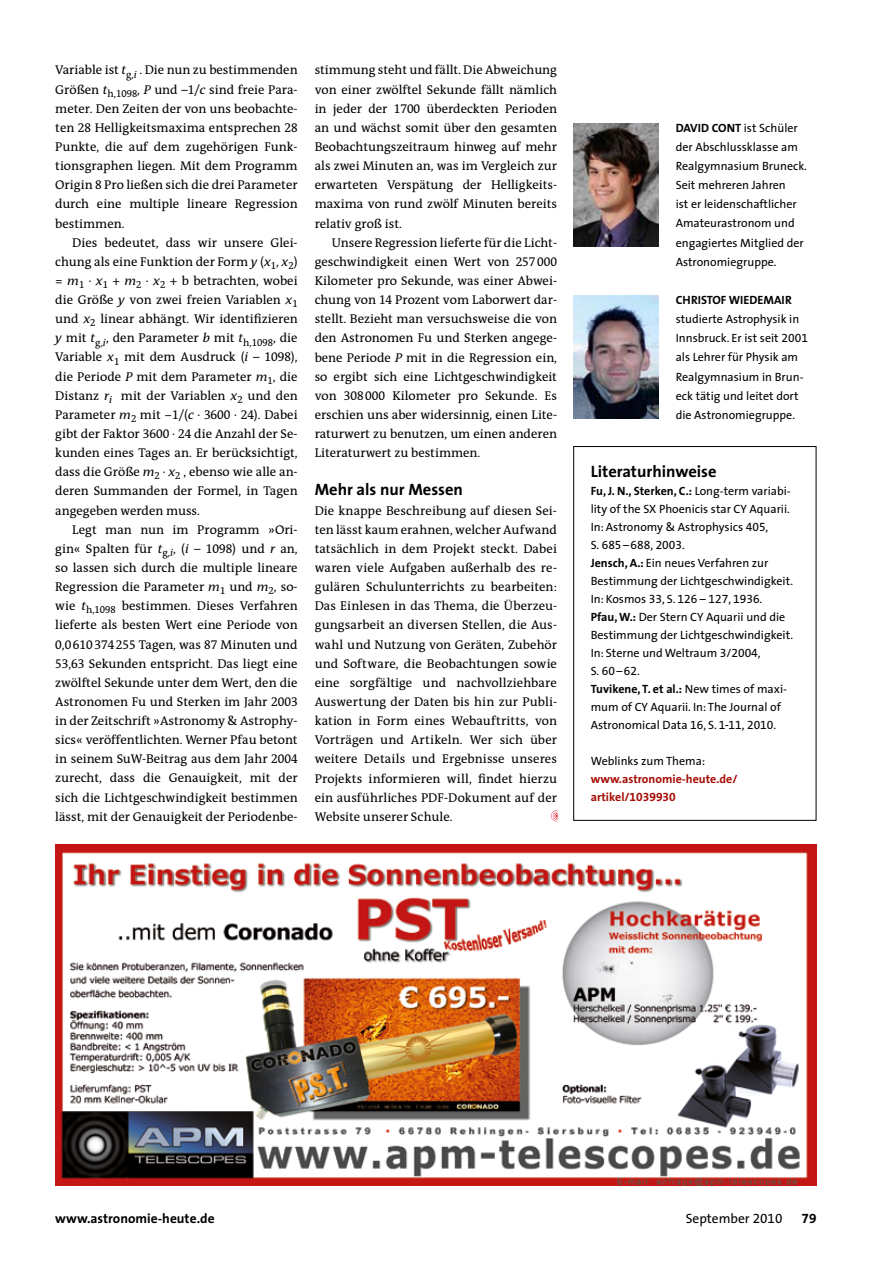
<style>
.page{position:relative;width:893px;height:1263px;background:#fff}
.page>*{position:absolute;margin:0;border:0;box-sizing:border-box;transform-origin:0 0}
.t1{font:700 16.5px "The Sans";color:#000}
.t2{font:700 13.5px "The Sans";color:#000}
.t3{font:13.5px "The Sans";color:#000}
.t4{font:13.5px "The Sans Bold Expert";color:#000}
.t5{font:12.75px/19.2px "The Antiqua B5";color:#000;text-align:justify}
.t6{font:12px/19.2px "The Sans";color:#000}
.t7{font:12px "The Sans Expert";color:#000}
.t8{font:700 12px/18px "The Sans";color:#a50b02}
.t9{font:700 12px "The Sans";letter-spacing:.005em;color:#000}
.s1{font-family:"The Antiqua B5 i";font-style:italic}
.s2{font-family:"The Antiqua B5 c Caps"}
.s3{font-weight:700}
.s4{font-family:"The Sans Expert"}
.s5{font-family:"The Sans"}
.s6{font-family:"The Sans Caps"}
.s7{font-family:"The Sans Bold Expert";font-weight:400}
</style>
<div class="page">
<svg style="left:551px;top:810px;width:6px;height:12px"></svg>
<div style="left:573px;top:446px;width:243px;height:375px;border:1px solid #000"></div>
<img style="left:574px;top:123px;width:85px;height:124px">
<img style="left:574px;top:296px;width:85px;height:123px">
<img style="left:55px;top:845px;width:761px;height:340px">
<p class="t5" style="left:55px;top:61px;width:244px">Variable ist <span class="s1">t</span><sub>g,</sub><sub>i</sub> . Die nun zu bestimmenden Größen <span class="s1">t</span><sub>h,</sub><sub>1098</sub>, <span class="s1">P</span> und –<span class="s2">1</span>/<span class="s1">c</span> sind freie Para&shy;meter. Den Zeiten der von uns beobachte&shy;ten <span class="s2">28</span> Helligkeitsmaxima entsprechen <span class="s2">28<br></span>Punkte, die auf dem zugehörigen Funk&shy;tionsgraphen liegen. Mit dem Programm Origin <span class="s2">8</span> Pro ließen sich die drei Parameter durch eine multiple lineare Regression bestimmen.</p>
<p class="t5" style="left:55px;top:233px;width:244px;text-indent:17px">Dies bedeutet, dass wir unsere Glei&shy;chung als eine Funktion der Form <span class="s1">y</span> (<span class="s1">x</span><sub>1</sub>, <span class="s1">x</span><sub>2</sub>) = <span class="s1">m</span><sub>1</sub> · <span class="s1">x</span><sub>1</sub> + <span class="s1">m</span><sub>2</sub> · <span class="s1">x</span><sub>2</sub> + b betrachten, wobei die Größe <span class="s1">y</span> von zwei freien Variablen <span class="s1">x</span><sub>1 </sub>und <span class="s1">x</span><sub>2</sub> linear abhängt. Wir identifizieren <span class="s1">y</span> mit <span class="s1">t</span><sub>g,</sub><sub>i</sub>, den Parameter <span class="s1">b</span> mit <span class="s1">t</span><sub>h,</sub><sub>1098</sub>, die Variable <span class="s1">x</span><sub>1</sub> mit dem Ausdruck (<span class="s1">i</span> – <span class="s2">1098</span>), die Periode <span class="s1">P</span> mit dem Parameter <span class="s1">m</span><sub>1</sub>, die Distanz <span class="s1">r</span><sub>i</sub> mit der Variablen <span class="s1">x</span><sub>2</sub> und den Parameter <span class="s1">m</span><sub>2</sub> mit −<span class="s2">1</span>/(<span class="s1">c</span> · <span class="s2">3600</span> · <span class="s2">24)</span>. Dabei gibt der Faktor <span class="s2">3600</span> · <span class="s2">24</span> die Anzahl der Se&shy;kunden eines Tages an. Er berücksichtigt, dass die Größe <span class="s1">m</span><sub>2</sub> · <span class="s1">x</span><sub>2</sub> , ebenso wie alle an&shy;deren Summanden der Formel, in Tagen angegeben werden muss.</p>
<p class="t5" style="left:55px;top:520px;width:244px;text-indent:17px">Legt man nun im Programm »Ori&shy;gin« Spalten für <span class="s1">t</span><sub>g,</sub><sub>i</sub>, (<span class="s1">i</span> – <span class="s2">1098</span>) und <span class="s1">r</span> an, so lassen sich durch die multiple lineare Regression die Parameter <span class="s1">m</span><sub>1</sub> und <span class="s1">m</span><sub>2</sub>, so&shy;wie <span class="s1">t</span><sub>h,</sub><sub>1098</sub> bestimmen. Dieses Verfahren lieferte als besten Wert eine Periode von <span class="s2">0</span>,<span class="s2">0610374255</span> Tagen, was <span class="s2">87</span> Minuten und <span class="s2">53</span>,<span class="s2">63</span> Sekunden entspricht. Das liegt eine zwölftel Sekunde unter dem Wert, den die Astronomen Fu und Sterken im Jahr <span class="s2">2003 </span>in der Zeitschrift »Astronomy &amp; Astrophy&shy;sics« veröffentlichten. Werner Pfau betont in seinem SuW-Beitrag aus dem Jahr <span class="s2">2004 </span>zurecht, dass die Genauigkeit, mit der sich die Lichtgeschwindigkeit bestimmen lässt, mit der Genauigkeit der Periodenbe-</p>
<p class="t5" style="left:315px;top:61px;width:244px">stimmung steht und fällt. Die Abweichung von einer zwölftel Sekunde fällt nämlich in jeder der <span class="s2">1700</span> überdeckten Perioden an und wächst somit über den gesamten Beobachtungszeitraum hinweg auf mehr als zwei Minuten an, was im Vergleich zur erwarteten Verspätung der Helligkeits&shy;maxima von rund zwölf Minuten bereits relativ groß ist.</p>
<p class="t5" style="left:315px;top:233px;width:244px;text-indent:17px">Unsere Regression lieferte für die Licht&shy;geschwindigkeit einen Wert von <span class="s2">257000<br></span>Kilometer pro Sekunde, was einer Abwei&shy;chung von <span class="s2">14</span> Prozent vom Laborwert dar&shy;stellt. Bezieht man versuchsweise die von den Astronomen Fu und Sterken angege&shy;bene Periode <span class="s1">P</span> mit in die Regression ein, so ergibt sich eine Lichtgeschwindigkeit von <span class="s2">308000</span> Kilometer pro Sekunde. Es erschien uns aber widersinnig, einen Lite&shy;raturwert zu benutzen, um einen anderen Literaturwert zu bestimmen.</p>
<p class="t1" style="left:315px;top:479px;width:150px">Mehr als nur Messen</p>
<p class="t5" style="left:315px;top:501px;width:244px">Die knappe Beschreibung auf diesen Sei&shy;ten lässt kaum erahnen, welcher Aufwand tatsächlich in dem Projekt steckt. Dabei waren viele Aufgaben außerhalb des re&shy;gulären Schulunterrichts zu bearbeiten:<br>Das Einlesen in das Thema, die Überzeu&shy;gungsarbeit an diversen Stellen, die Aus&shy;wahl und Nutzung von Geräten, Zubehör und Software, die Beobachtungen sowie eine sorgfältige und nachvollziehbare Auswertung der Daten bis hin zur Publi&shy;kation in Form eines Webauftritts, von Vorträgen und Artikeln. Wer sich über weitere Details und Ergebnisse unseres Projekts informieren will, findet hierzu ein ausführliches PDF-Dokument auf der Website unserer Schule.</p>
<p class="t6" style="left:676px;top:118px;width:133px"><span class="s3">David Cont</span> ist Schüler der Abschlussklasse am<br>Realgymnasium Bruneck.<br>Seit mehreren Jahren<br>ist er leidenschaftlicher<br>Amateurastronom und engagiertes Mitglied der<br>Astronomiegruppe.</p>
<p class="t9" style="left:676px;top:292px;width:118px">Christof Wiedemair</p>
<p class="t6" style="left:676px;top:310px;width:134px">studierte Astrophysik in<br>Innsbruck. Er ist seit <span class="s4">2001 </span>als Lehrer für Physik am<br>Realgymnasium in Brun&shy;eck tätig und leitet dort die Astronomiegruppe.</p>
<p class="t1" style="left:591px;top:460px;width:127px">Literaturhinweise</p>
<p class="t6" style="left:591px;top:482px;width:202px;line-height:18px;text-align:justify"><span class="s3">Fu, J. N., Sterken, C.:</span> Long-term variabi&shy;lity of the SX Phoenicis star CY Aquarii.<br>In: Astronomy &amp; Astrophysics <span class="s4">405</span>,</p>
<p class="t7" style="left:591px;top:537px;width:96px"><span class="s5">S.</span> 685<span class="s5">–</span>688, 2003<span class="s5">.</span></p>
<p class="t6" style="left:591px;top:554px;width:204px;line-height:18px"><span class="s3">Jensch, A.:</span> Ein neues Verfahren zur<br>Bestimmung der Lichtgeschwindigkeit.</p>
<p class="t7" style="left:591px;top:591px;width:173px"><span class="s5">In: Kosmos</span> 33<span class="s6">, S.</span> 126 <span class="s6">–</span> 127<span class="s6">,</span> 1936<span class="s6">.</span></p>
<p class="t6" style="left:591px;top:608px;width:204px;line-height:18px"><span class="s3">Pfau,W.:</span> Der Stern CY Aquarii und die<br>Bestimmung der Lichtgeschwindigkeit.<br>In: Sterne und Weltraum <span class="s4">3</span>/<span class="s4">2004</span>,<br>S. <span class="s4">60</span>–<span class="s4">62</span>.<br><span class="s3">Tuvikene, T. et al.:</span> New times of maxi&shy;mum of CY Aquarii. In: The Journal of<br>Astronomical Data <span class="s4">16</span><span class="s6">, S.</span> <span class="s4">1–11, 2010</span>.</p>
<p class="t6" style="left:591px;top:751px;width:116px">Weblinks zum Thema:</p>
<p class="t8" style="left:591px;top:770px;width:148px">www.astronomie-heute.de/ artikel/<span class="s7">1039930</span></p>
<p class="t2" style="left:55px;top:1210px;width:161px">www.astronomie-heute.de</p>
<p class="t3" style="left:686px;top:1210px;width:98px">September <span class="s4">2010</span></p>
<p class="t4" style="left:802px;top:1210px;width:16px">79</p>
</div>
